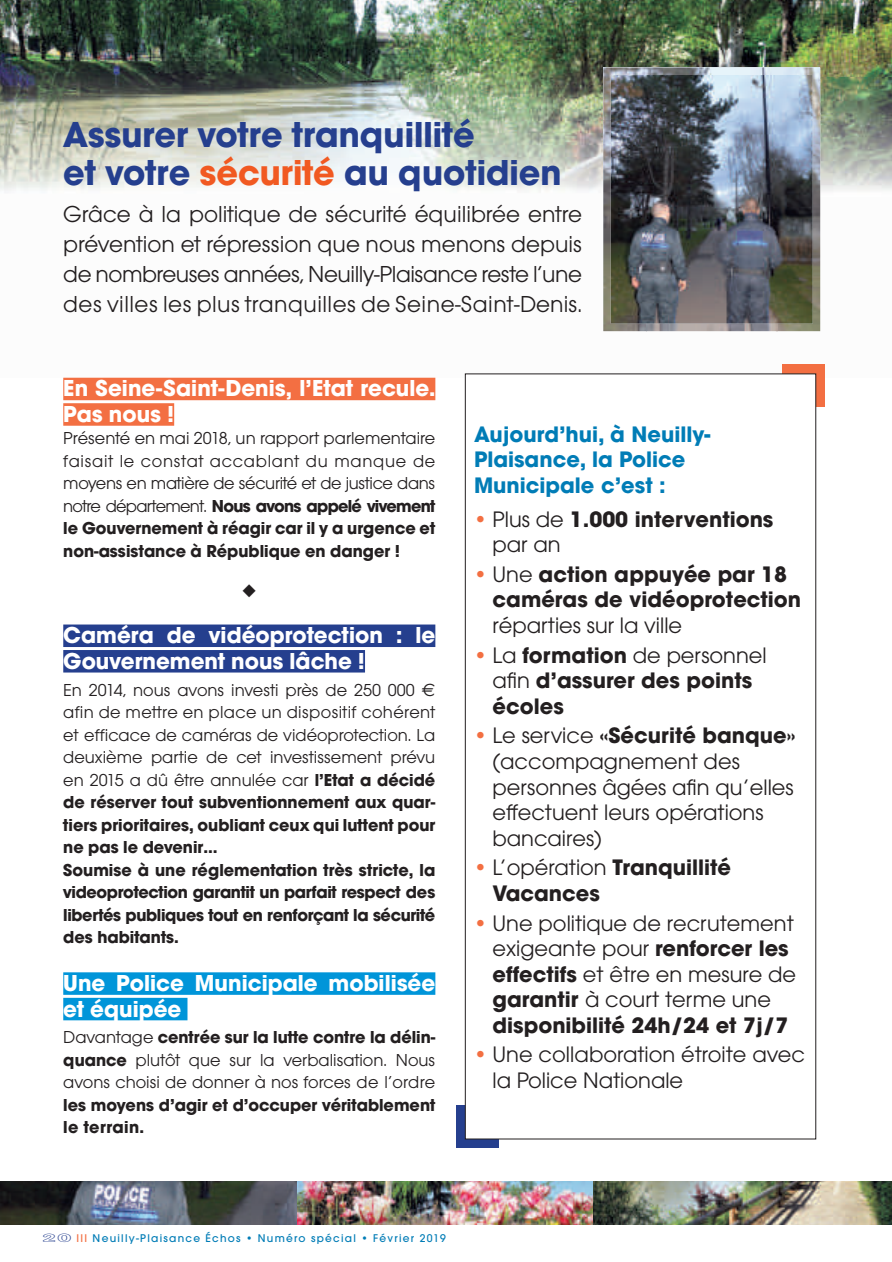
<style>
.page{position:relative;width:892px;height:1262px;background:#fff}
.page>*{position:absolute;margin:0;border:0;box-sizing:border-box;transform-origin:0 0}
.t1{font:700 37.5px/37.5px "Avant Garde Gothic Itc T";color:#253f8e}
.t2{font:24px/30px "Avant Garde Gothic Itc T";letter-spacing:.02em;color:#231f20;text-align:justify}
.t3{font:700 24px/25.5px "Avant Garde Gothic Itc T";letter-spacing:.005em;color:#fff}
.t4{font:21px/25.5px "Avant Garde";color:#231f20}
.t5{font:700 21px/25.5px "Avant Garde";color:#231f20}
.t6{font:700 21px/25.5px "Avant Garde";color:#007cb6}
.t7{font:700 18px/22.5px "Avant Garde Gothic Itc T";color:#231f20}
.t8{font:18px/22.5px "Avant Garde Gothic Itc T";color:#231f20;text-align:justify}
.t9{font:500 10.5px "Avant Garde";letter-spacing:.12em;color:#007cb6}
.s1{color:#f15921}
.s2{font-weight:700}
.s3{font-weight:400}
.s4{font-family:"Euro Sans";font-weight:400}
.s5{font-weight:400;color:#f36f42}
.s6{color:#f36f42}
.s7{font-family:"AG Book Rounded Bold Outline";font-weight:400;font-size:12px;color:#253f8e}
</style>
<div class="page">
<img style="left:0;top:0;width:624px;height:378px">
<img style="left:624px;top:0;width:268px;height:77px">
<img style="left:786px;top:77px;width:106px;height:301px">
<img style="left:624px;top:331px;width:162px;height:43px">
<img style="left:0;top:1182px;width:892px;height:42px">
<div style="left:63px;top:378px;width:372px;height:22px;background:#f36f42"></div>
<div style="left:63px;top:403px;width:111px;height:23px;background:#f36f42"></div>
<div style="left:63px;top:624px;width:372px;height:23px;background:#253f8e"></div>
<div style="left:63px;top:650px;width:302px;height:22px;background:#253f8e"></div>
<div style="left:63px;top:972px;width:372px;height:23px;background:#0095d9"></div>
<div style="left:63px;top:998px;width:124px;height:22px;background:#0095d9"></div>
<div style="left:457px;top:1105px;width:42px;height:43px;background:#253f8e"></div>
<div style="left:782px;top:364px;width:42px;height:42px;background:#f36f42"></div>
<div style="left:465px;top:374px;width:351px;height:765px;background:#fff"></div>
<img style="left:647px;top:120px;width:130px;height:203px">
<img style="left:603px;top:68px;width:217px;height:52px">
<img style="left:603px;top:120px;width:44px;height:211px">
<img style="left:777px;top:120px;width:43px;height:211px">
<img style="left:646px;top:323px;width:131px;height:8px">
<h1 class="t1" style="left:63px;top:120px;width:500px">Assurer votre tranquillité<br>et votre <span class="s1">sécurité</span> au quotidien</h1>
<h2 class="t2" style="left:63px;top:202px;width:520px">Grâce à la politique de sécurité équilibrée entre prévention et répression que nous menons depuis de nombreuses années, Neuilly-Plaisance reste l’une des villes les plus tranquilles de Seine-Saint-Denis.</h2>
<h2 class="t3" style="left:63px;top:378px;width:374px">En Seine-Saint-Denis, l’Etat recule.<br>Pas nous !</h2>
<p class="t8" style="left:63px;top:429px;width:374px">Présenté en mai 2018, un rapport parlementaire faisait le constat accablant du manque de moyens en matière de sécurité et de justice dans notre département. <span class="s2">Nous avons appelé vivement le Gouvernement à réagir car il y a urgence et non-assistance à République en danger !</span></p>
<h2 class="t3" style="left:63px;top:625px;width:374px">Caméra de vidéoprotection : le<br>Gouvernement nous lâche !</h2>
<p class="t7" style="left:63px;top:680px;width:374px"><span class="s3">En 2014, nous avons investi près de 250 000</span> <span class="s4">€ </span><span class="s3">afin de mettre en place un dispositif cohérent et efficace de caméras de vidéoprotection. La deuxième partie de cet investissement prévu en 2015 a dû être annulée car</span> l’Etat a décidé de réserver tout subventionnement aux quar&shy;tiers prioritaires, oubliant ceux qui luttent pour ne pas le devenir…<br>Soumise à une réglementation très stricte, la videoprotection garantit un parfait respect des libertés publiques tout en renforçant la sécurité des habitants.</p>
<h2 class="t3" style="left:63px;top:972px;width:374px">Une Police Municipale mobilisée et équipée</h2>
<p class="t8" style="left:63px;top:1028px;width:374px">Davantage <span class="s2">centrée sur la lutte contre la délin&shy;quance</span> plutôt que sur la verbalisation. Nous avons choisi de donner à nos forces de l’ordre</p>
<p class="t7" style="left:63px;top:1095px;width:374px">les moyens d’agir et d’occuper véritablement le terrain.</p>
<p class="t6" style="left:474px;top:424px;width:238px">Aujourd’hui, à Neuilly-<br>Plaisance, la Police<br>Municipale c’est :</p>
<p class="t5" style="left:492px;top:509px;width:282px;text-indent:-19px"><span class="s5">•</span> <span class="s3">Plus de</span> 1.000 interventions <span class="s3">par an</span></p>
<p class="t5" style="left:492px;top:564px;width:310px;text-indent:-19px"><span class="s5">•</span> <span class="s3">Une</span> action appuyée par 18 caméras de vidéoprotection</p>
<p class="t4" style="left:492px;top:614px;width:191px">réparties sur la ville</p>
<p class="t5" style="left:492px;top:645px;width:276px;text-indent:-19px"><span class="s5">•</span> <span class="s3">La</span> formation <span class="s3">de personnel afin</span> d’assurer des points écoles</p>
<p class="t4" style="left:492px;top:725px;width:304px;text-indent:-19px"><span class="s6">•</span> Le service <span class="s2">«Sécurité banque» </span>(accompagnement des personnes âgées afin qu’elles effectuent leurs opérations bancaires)</p>
<p class="t5" style="left:492px;top:857px;width:240px;text-indent:-19px"><span class="s5">•</span> <span class="s3">L’opération</span> Tranquillité<br>Vacances</p>
<p class="t4" style="left:492px;top:912px;width:305px;text-indent:-19px"><span class="s6">•</span> Une politique de recrutement exigeante pour <span class="s2">renforcer les effectifs</span> et être en mesure de <span class="s2">garantir</span> à court terme une <span class="s2">disponibilité 24h/24 et 7j/7</span></p>
<p class="t4" style="left:492px;top:1043px;width:314px;text-indent:-19px"><span class="s6">•</span> Une collaboration étroite avec la Police Nationale</p>
<p class="t9" style="left:42px;top:1234px;width:406px"><span class="s7">20</span> <span class="s6">III</span> Neuilly-Plaisance Échos • Numéro spécial • Février 2019</p>
</div>
